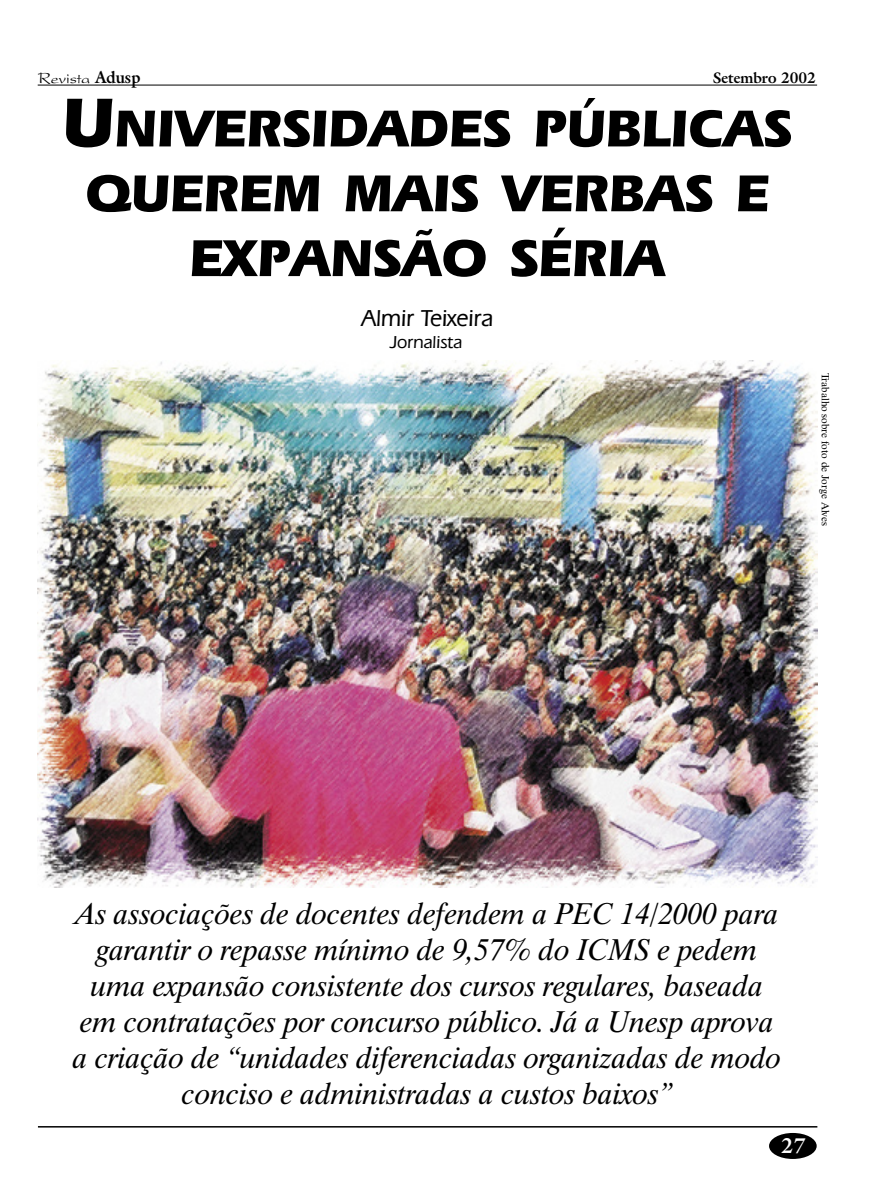
<style>
.page{position:relative;width:893px;height:1191px;background:#fff}
.page>*{position:absolute;margin:0;border:0;box-sizing:border-box;transform-origin:0 0}
.T韙ulo_Mat閞ias{font:700 54px/64.8px "Eras IT Cby BT";color:#000;text-align:center}
.Lead{font:italic 30px/36px "Dutch 801 BT";color:#000;text-align:center}
.Articulista{font:500 24px "Eras IT Cby BT";color:#000}
.t1{font:700 21px "Galliard IT Cby BT";color:#fff}
.Curriculum{font:500 18px "Eras IT Cby BT";color:#000}
.t2{font:16.5px "President";color:#000}
.t3{font:700 15px "Galliard IT Cby BT";color:#000}
.Cr閐ito_Fotos{font:10.5px "Dutch 801 BT";color:#000}
.s1{font-family:"Galliard IT Cby BT";font-weight:700}
.s2{font-size:72px}
</style>
<div class="page">
<hr style="left:38px;top:1126px;width:779px;height:1px;background:#000">
<div style="left:769px;top:1133px;width:48px;height:26px;background:#000;border-radius:50%"></div>
<hr style="left:38px;top:85px;width:779px;height:1px;background:#000">
<img style="left:38px;top:361px;width:779px;height:526px">
<p class="t2" style="left:38px;top:69px;width:104px">Revista <span class="s1">Adusp</span></p>
<p class="t3" style="left:713px;top:68px;width:105px">Setembro 2002</p>
<p class="T韙ulo_Mat閞ias" style="left:63px;top:95px;width:731px"><span class="s2">U</span>NIVERSIDADES PÚBLICAS<br>QUEREM MAIS VERBAS E<br>EXPANSÃO SÉRIA</p>
<p class="Articulista" style="left:362px;top:304px;width:133px">Almir Teixeira</p>
<p class="Curriculum" style="left:390px;top:331px;width:74px">Jornalista</p>
<p class="Cr閐ito_Fotos" style="left:832px;top:373px;width:155px;rotate:90deg">Trabalho sobre foto de Jorge Alves</p>
<p class="Lead" style="left:73px;top:895px;width:710px">As associações de docentes defendem a PEC 14/2000 para garantir o repasse mínimo de 9,57% do ICMS e pedem uma expansão consistente dos cursos regulares, baseada em contratações por concurso público. Já a Unesp aprova a criação de “unidades diferenciadas organizadas de modo conciso e administradas a custos baixos”</p>
<p class="t1" style="left:781px;top:1132px;width:26px">27</p>
</div>
